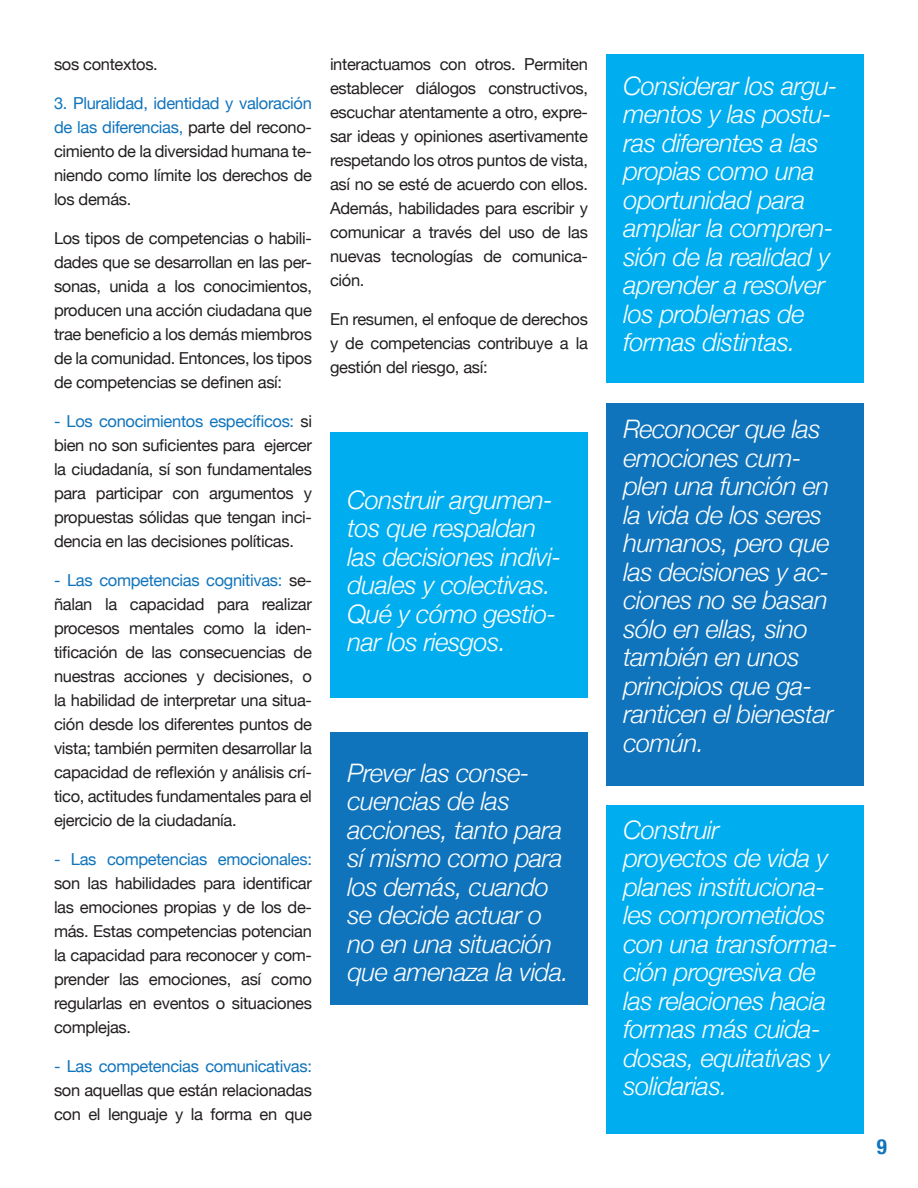
<style>
.page{position:relative;width:918px;height:1188px;background:#fff}
.page>*{position:absolute;margin:0;border:0;box-sizing:border-box;transform-origin:0 0}
.t1{font:italic 300 25.5px/28.5px "Helvetica Neue";letter-spacing:-.02em;color:#fff}
.t2{font:700 condensed 21px "Helvetica Neue";color:#1074bc}
.t3{font:16.5px/24px "Helvetica Neue";letter-spacing:-.02em;color:#231f20;text-align:justify}
.s1{color:#1074bc}
</style>
<div class="page">
<div style="left:330px;top:432px;width:258px;height:265px;background:#00aeef"></div>
<div style="left:330px;top:732px;width:258px;height:273px;background:#1074bc"></div>
<div style="left:606px;top:54px;width:258px;height:328px;background:#00aeef"></div>
<div style="left:606px;top:403px;width:258px;height:383px;background:#1074bc"></div>
<div style="left:606px;top:806px;width:258px;height:328px;background:#00aeef"></div>
<p class="t3" style="left:54px;top:53px;width:105px">sos contextos.</p>
<p class="t3" style="left:54px;top:92px;width:260px"><span class="s1">3. Pluralidad, identidad y valoración de las diferencias,</span> parte del recono&shy;cimiento de la diversidad humana te&shy;niendo como límite los derechos de los demás.</p>
<p class="t3" style="left:54px;top:227px;width:260px">Los tipos de competencias o habili&shy;dades que se desarrollan en las per&shy;sonas, unida a los conocimientos, producen una acción ciudadana que trae beneficio a los demás miembros de la comunidad. Entonces, los tipos de competencias se definen así:</p>
<p class="t3" style="left:54px;top:410px;width:260px"><span class="s1">- Los conocimientos específicos:</span> si bien no son suficientes para ejercer la ciudadanía, sí son fundamentales para participar con argumentos y propuestas sólidas que tengan inci&shy;dencia en las decisiones políticas.</p>
<p class="t3" style="left:54px;top:569px;width:260px"><span class="s1">- Las competencias cognitivas:</span> se&shy;ñalan la capacidad para realizar procesos mentales como la iden&shy;tificación de las consecuencias de nuestras acciones y decisiones, o la habilidad de interpretar una situa&shy;ción desde los diferentes puntos de vista; también permiten desarrollar la capacidad de reflexión y análisis crí&shy;tico, actitudes fundamentales para el ejercicio de la ciudadanía.</p>
<p class="t3" style="left:54px;top:848px;width:260px"><span class="s1">- Las competencias emocionales: </span>son las habilidades para identificar las emociones propias y de los de&shy;más. Estas competencias potencian la capacidad para reconocer y com&shy;prender las emociones, así como regularlas en eventos o situaciones complejas.</p>
<p class="t3" style="left:54px;top:1055px;width:260px"><span class="s1">- Las competencias comunicativas: </span>son aquellas que están relacionadas con el lenguaje y la forma en que</p>
<p class="t3" style="left:330px;top:53px;width:260px">interactuamos con otros. Permiten establecer diálogos constructivos, escuchar atentamente a otro, expre&shy;sar ideas y opiniones asertivamente respetando los otros puntos de vista, así no se esté de acuerdo con ellos.<br>Además, habilidades para escribir y comunicar a través del uso de las nuevas tecnologías de comunica&shy;ción.</p>
<p class="t3" style="left:330px;top:308px;width:260px">En resumen, el enfoque de derechos y de competencias contribuye a la gestión del riesgo, así:</p>
<p class="t1" style="left:348px;top:484px;width:215px">Construir argumen&shy;tos que respaldan las decisiones indivi&shy;duales y colectivas.<br>Qué y cómo gestio&shy;nar los riesgos.</p>
<p class="t1" style="left:348px;top:757px;width:223px">Prever las conse&shy;cuencias de las acciones, tanto para sí mismo como para los demás, cuando se decide actuar o no en una situación que amenaza la vida.</p>
<p class="t1" style="left:624px;top:70px;width:216px">Considerar los argu&shy;mentos y las postu&shy;ras diferentes a las propias como una oportunidad para ampliar la compren&shy;sión de la realidad y aprender a resolver los problemas de formas distintas.</p>
<p class="t1" style="left:624px;top:414px;width:211px">Reconocer que las emociones cum&shy;plen una función en la vida de los seres humanos, pero que las decisiones y ac&shy;ciones no se basan sólo en ellas, sino también en unos principios que ga&shy;ranticen el bienestar común.</p>
<p class="t1" style="left:624px;top:814px;width:216px">Construir<br>proyectos de vida y planes instituciona&shy;les comprometidos con una transforma&shy;ción progresiva de las relaciones hacia formas más cuida&shy;dosas, equitativas y solidarias.</p>
<p class="t2" style="left:877px;top:1129px;width:12px">9</p>
</div>
